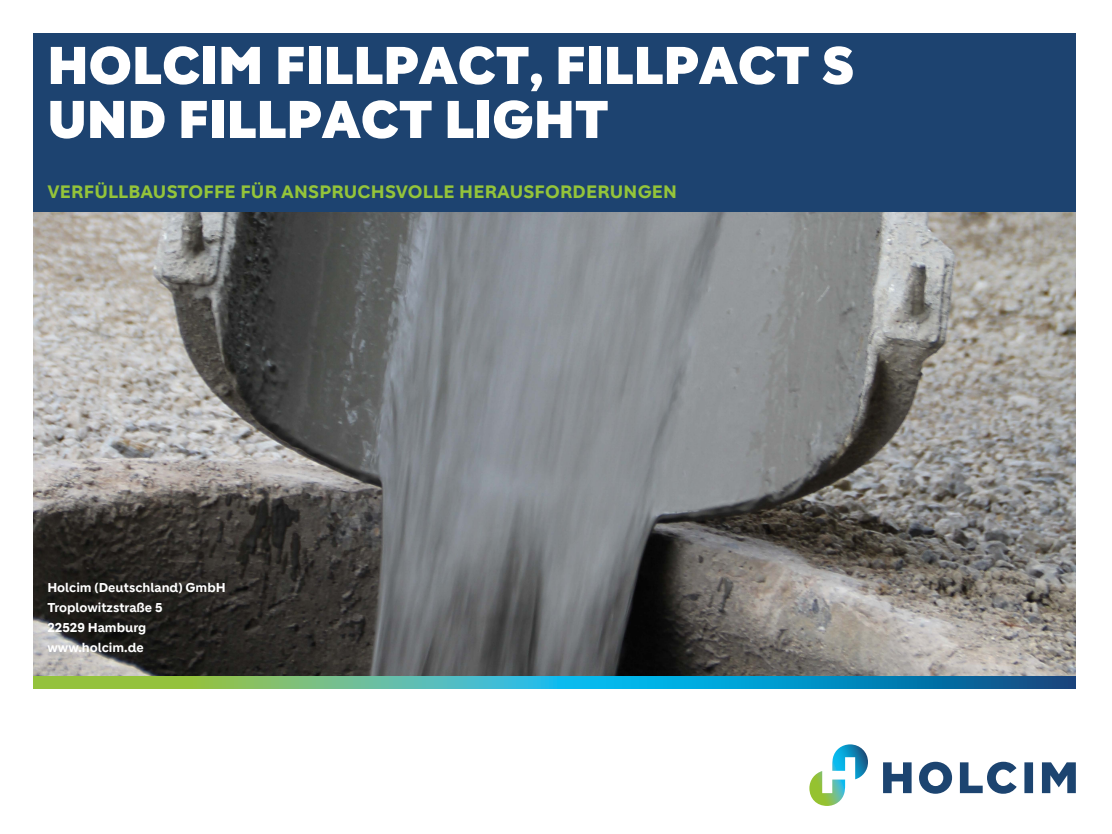
<style>
.page{position:relative;width:1112px;height:834px;background:#fff}
.page>*{position:absolute;margin:0;border:0;box-sizing:border-box;transform-origin:0 0}
.t1{font:900 51.5px/54px "Holcim Headline";letter-spacing:.01em;color:#fff}
.t2{font:700 17.5px "Holcim";letter-spacing:.01em;color:#94c43a}
.t3{font:700 12.5px "Holcim";color:#fff}
</style>
<div class="page">
<div style="left:33px;top:33px;width:1043px;height:221px;background:#1d4370"></div>
<img style="left:33px;top:212px;width:1043px;height:464px">
<svg style="left:883px;top:762px;width:193px;height:32px"></svg>
<svg style="left:809px;top:744px;width:59px;height:62px"></svg>
<svg style="left:33px;top:676px;width:1043px;height:12px;background:#3ca59f"></svg>
<p class="t1" style="left:48px;top:40px;width:808px">HOLCIM FILLPACT, FILLPACT S<br>UND FILLPACT LIGHT</p>
<p class="t2" style="left:48px;top:182px;width:631px">VERFÜLLBAUSTOFFE FÜR ANSPRUCHSVOLLE HERAUSFORDERUNGEN</p>
<p class="t3" style="left:47px;top:580px;width:180px">Holcim (Deutschland) GmbH</p>
<p class="t3" style="left:47px;top:600px;width:117px">Troplowitzstraße 5</p>
<p class="t3" style="left:47px;top:620px;width:100px">22529 Hamburg</p>
<p class="t3" style="left:47px;top:640px;width:98px">www.holcim.de</p>
</div>
